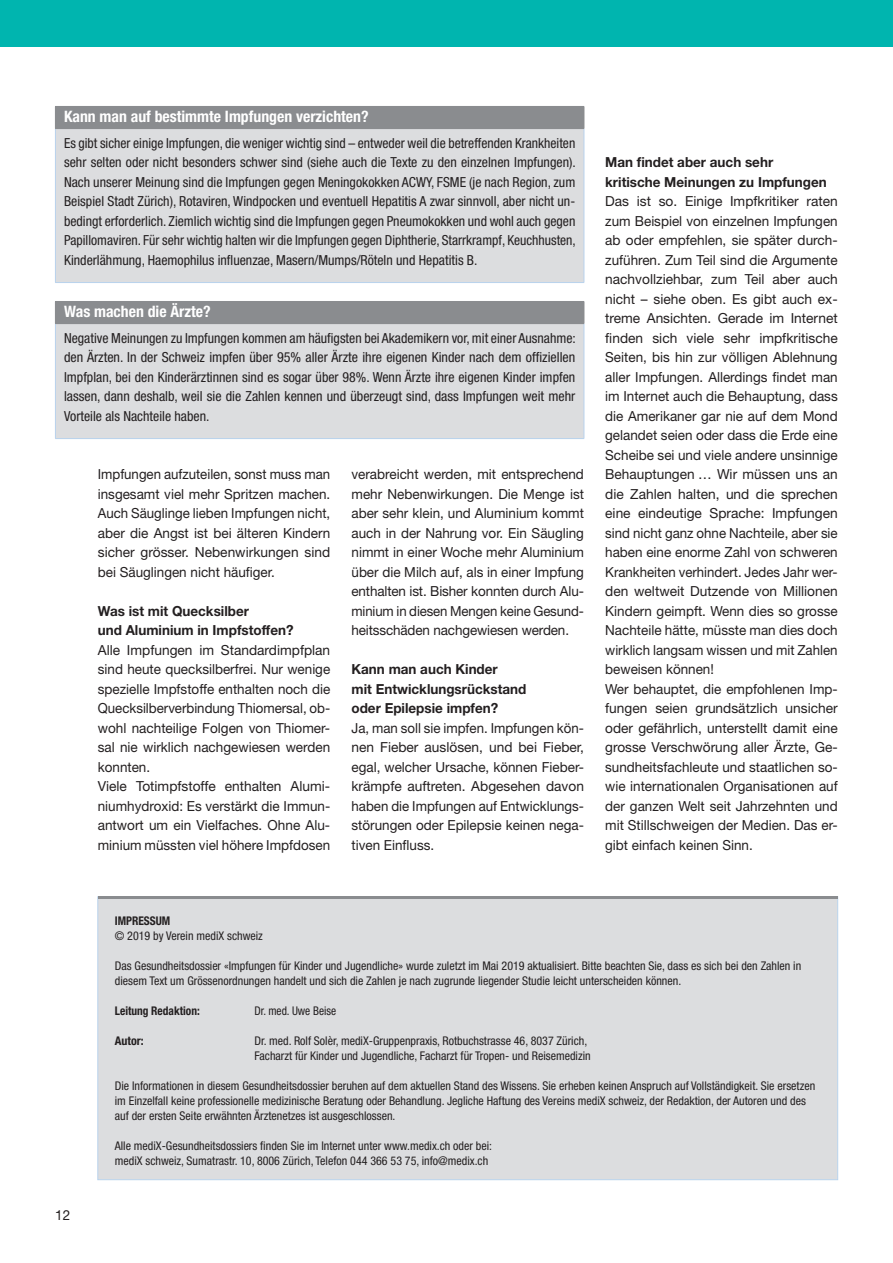
<style>
.page{position:relative;width:893px;height:1263px;background:#fff}
.page>*{position:absolute;margin:0;border:0;box-sizing:border-box;transform-origin:0 0}
.t1{font:700 condensed 15.75px "Helvetica Neue LT Std";color:#fff}
.t2{font:13.8px/19.5px "Helvetica Neue LT Std";color:#231f20}
.t3{font:condensed 13.8px/19.5px "Helvetica Neue LT Std";color:#231f20;text-align:justify}
.t4{font:13.8px/19.5px "Helvetica Neue LT Std";color:#231f20;text-align:justify;scale:.96 1}
.t5{font:13.8px/19.5px "Helvetica Neue LT Std";color:#231f20;text-align:justify;scale:.95 1}
.t6{font:700 13.8px/19.5px "Helvetica Neue LT Std";color:#231f20}
.t7{font:condensed 12px/15px "Helvetica Neue LT Std";color:#231f20}
.t8{font:700 condensed 12px "Helvetica Neue LT Std";color:#231f20;scale:.95 1}
.t9{font:condensed 12px "Helvetica Neue LT Std";color:#231f20;scale:.95 1}
.t10{font:700 condensed 12px "Helvetica Neue LT Std";color:#231f20}
</style>
<div class="page">
<div style="left:98px;top:896px;width:740px;height:284px;background:#dcdddf;border:1px solid #b9d3ed"></div>
<hr style="left:98px;top:896px;width:740px;height:3px;background:#8a8c8f">
<div style="left:55px;top:106px;width:529px;height:23px;background:#8a8c8f"></div>
<div style="left:55px;top:129px;width:529px;height:154px;background:#dcdddf"></div>
<hr style="left:55px;top:129px;width:1px;height:153px;background:#b9d3ed">
<hr style="left:584px;top:129px;width:1px;height:153px;background:#b9d3ed">
<svg style="left:584px;top:107px;width:1px;height:21px"></svg>
<hr style="left:55px;top:282px;width:529px;height:1px;background:#b9d3ed">
<div style="left:55px;top:301px;width:529px;height:23px;background:#8a8c8f"></div>
<div style="left:55px;top:324px;width:529px;height:115px;background:#dcdddf"></div>
<hr style="left:55px;top:324px;width:1px;height:114px;background:#b9d3ed">
<hr style="left:584px;top:324px;width:1px;height:114px;background:#b9d3ed">
<svg style="left:584px;top:302px;width:1px;height:21px"></svg>
<hr style="left:55px;top:438px;width:529px;height:1px;background:#b9d3ed">
<div style="left:0;top:0;width:893px;height:47px;background:#00b5af"></div>
<p class="t1" style="left:64px;top:107px;width:306px">Kann man auf bestimmte Impfungen verzichten?</p>
<p class="t3" style="left:64px;top:133px;width:513px">Es gibt sicher einige Impfungen, die weniger wichtig sind – entweder weil die betreffenden Krankheiten sehr selten oder nicht besonders schwer sind (siehe auch die Texte zu den einzelnen Impfungen).<br>Nach unserer Meinung sind die Impfungen gegen Meningokokken ACWY, FSME (je nach Region, zum Beispiel Stadt Zürich), Rotaviren, Windpocken und eventuell Hepatitis A zwar sinnvoll, aber nicht un&shy;bedingt erforderlich. Ziemlich wichtig sind die Impfungen gegen Pneumokokken und wohl auch gegen Papillomaviren. Für sehr wichtig halten wir die Impfungen gegen Diphtherie, Starrkrampf, Keuchhusten, Kinderlähmung, Haemophilus influenzae, Masern/Mumps/Röteln und Hepatitis B.</p>
<p class="t1" style="left:64px;top:302px;width:148px">Was machen die Ärzte?</p>
<p class="t3" style="left:64px;top:328px;width:513px">Negative Meinungen zu Impfungen kommen am häufigsten bei Akademikern vor, mit einer Ausnahme: den Ärzten. In der Schweiz impfen über 95% aller Ärzte ihre eigenen Kinder nach dem offiziellen Impfplan, bei den Kinderärztinnen sind es sogar über 98%. Wenn Ärzte ihre eigenen Kinder impfen lassen, dann deshalb, weil sie die Zahlen kennen und überzeugt sind, dass Impfungen weit mehr Vorteile als Nachteile haben.</p>
<p class="t5" style="left:98px;top:464px;width:246px">Impfungen aufzuteilen, sonst muss man insgesamt viel mehr Spritzen machen.<br>Auch Säuglinge lieben Impfungen nicht, aber die Angst ist bei älteren Kindern sicher grösser. Nebenwirkungen sind bei Säuglingen nicht häufiger.</p>
<p class="t6" style="left:98px;top:601px;width:197px">Was ist mit Quecksilber<br>und Aluminium in Impfstoffen?</p>
<p class="t2" style="left:98px;top:640px;width:234px">Alle Impfungen im Standardimpfplan sind heute quecksilberfrei. Nur wenige spezielle Impfstoffe enthalten noch die Quecksilberverbindung Thiomersal, ob&shy;wohl nachteilige Folgen von Thiomer&shy;sal nie wirklich nachgewiesen werden konnten.<br>Viele Totimpfstoffe enthalten Alumi&shy;niumhydroxid: Es verstärkt die Immun&shy;antwort um ein Vielfaches. Ohne Alu&shy;minium müssten viel höhere Impfdosen</p>
<p class="t2" style="left:351px;top:464px;width:234px;text-align:justify">verabreicht werden, mit entsprechend mehr Nebenwirkungen. Die Menge ist aber sehr klein, und Aluminium kommt auch in der Nahrung vor. Ein Säugling nimmt in einer Woche mehr Aluminium über die Milch auf, als in einer Impfung enthalten ist. Bisher konnten durch Alu&shy;minium in diesen Mengen keine Gesund&shy;heitsschäden nachgewiesen werden.</p>
<p class="t6" style="left:351px;top:659px;width:176px">Kann man auch Kinder<br>mit Entwicklungsrückstand oder Epilepsie impfen?</p>
<p class="t4" style="left:351px;top:718px;width:244px">Ja, man soll sie impfen. Impfungen kön&shy;nen Fieber auslösen, und bei Fieber, egal, welcher Ursache, können Fieber&shy;krämpfe auftreten. Abgesehen davon haben die Impfungen auf Entwicklungs&shy;störungen oder Epilepsie keinen nega&shy;tiven Einfluss.</p>
<p class="t6" style="left:605px;top:152px;width:223px">Man findet aber auch sehr kritische Meinungen zu Impfungen</p>
<p class="t2" style="left:605px;top:191px;width:234px">Das ist so. Einige Impfkritiker raten zum Beispiel von einzelnen Impfungen ab oder empfehlen, sie später durch&shy;zuführen. Zum Teil sind die Argumente nachvollziehbar, zum Teil aber auch nicht – siehe oben. Es gibt auch ex&shy;treme Ansichten. Gerade im Internet finden sich viele sehr impfkritische Seiten, bis hin zur völligen Ablehnung aller Impfungen. Allerdings findet man im Internet auch die Behauptung, dass die Amerikaner gar nie auf dem Mond gelandet seien oder dass die Erde eine Scheibe sei und viele andere unsinnige Behauptungen … Wir müssen uns an die Zahlen halten, und die sprechen eine eindeutige Sprache: Impfungen sind nicht ganz ohne Nachteile, aber sie haben eine enorme Zahl von schweren Krankheiten verhindert. Jedes Jahr wer&shy;den weltweit Dutzende von Millionen Kindern geimpft. Wenn dies so grosse Nachteile hätte, müsste man dies doch wirklich langsam wissen und mit Zahlen beweisen können!<br>Wer behauptet, die empfohlenen Imp&shy;fungen seien grundsätzlich unsicher oder gefährlich, unterstellt damit eine grosse Verschwörung aller Ärzte, Ge&shy;sundheitsfachleute und staatlichen so&shy;wie internationalen Organisationen auf der ganzen Welt seit Jahrzehnten und mit Stillschweigen der Medien. Das er&shy;gibt einfach keinen Sinn.</p>
<p class="t2" style="left:55px;top:1205px;width:16px">12</p>
<p class="t8" style="left:115px;top:913px;width:60px">IMPRESSUM</p>
<p class="t7" style="left:115px;top:928px;width:150px">© 2019 by Verein mediX schweiz</p>
<p class="t7" style="left:115px;top:958px;width:688px">Das Gesundheitsdossier «Impfungen für Kinder und Jugendliche» wurde zuletzt im Mai 2019 aktualisiert. Bitte beachten Sie, dass es sich bei den Zahlen in diesem Text um Grössenordnungen handelt und sich die Zahlen je nach zugrunde liegender Studie leicht unterscheiden können.</p>
<p class="t8" style="left:115px;top:1003px;width:91px">Leitung Redaktion:</p>
<p class="t9" style="left:254px;top:1004px;width:87px">Dr. med. Uwe Beise</p>
<p class="t10" style="left:115px;top:1033px;width:30px">Autor:</p>
<p class="t7" style="left:254px;top:1033px;width:338px">Dr. med. Rolf Solèr, mediX-Gruppenpraxis, Rotbuchstrasse 46, 8037 Zürich,<br>Facharzt für Kinder und Jugendliche, Facharzt für Tropen- und Reisemedizin</p>
<p class="t7" style="left:115px;top:1078px;width:702px">Die Informationen in diesem Gesundheitsdossier beruhen auf dem aktuellen Stand des Wissens. Sie erheben keinen Anspruch auf Vollständigkeit. Sie ersetzen im Einzelfall keine professionelle medizinische Beratung oder Behandlung. Jegliche Haftung des Vereins mediX schweiz, der Redaktion, der Autoren und des auf der ersten Seite erwähnten Ärztenetzes ist ausgeschlossen.</p>
<p class="t7" style="left:115px;top:1138px;width:379px">Alle mediX-Gesundheitsdossiers finden Sie im Internet unter www.medix.ch oder bei: mediX schweiz, Sumatrastr. 10, 8006 Zürich, Telefon 044 366 53 75, info@medix.ch</p>
</div>
